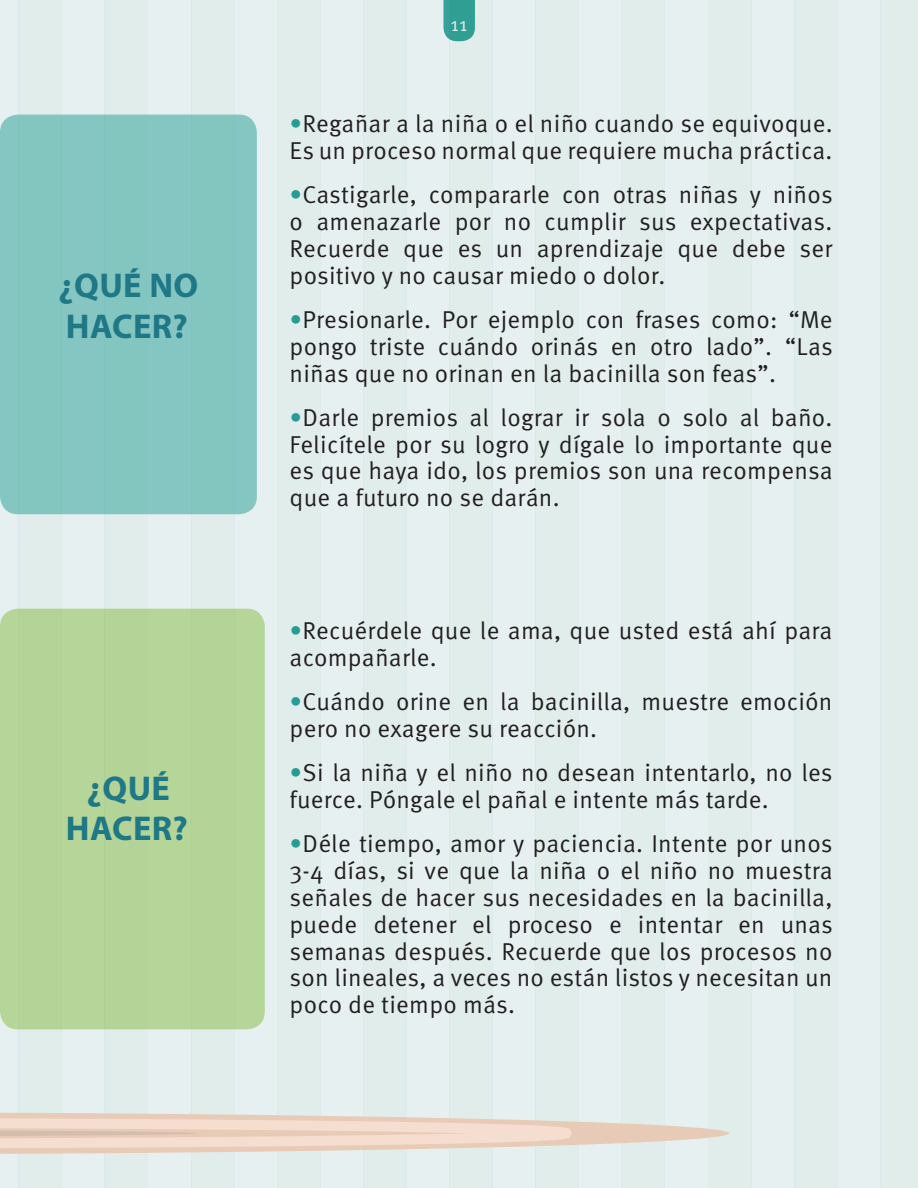
<style>
.page{position:relative;width:918px;height:1188px;background:#fff}
.page>*{position:absolute;margin:0;border:0;box-sizing:border-box;transform-origin:0 0}
.t1{font:700 34.5px/40.5px "Myriad Pro";letter-spacing:.01em;color:#1e7886}
.t2{font:24.45px/27px "Meta Pro";letter-spacing:.01em;color:#231f20}
.t3{font:19.5px "Meta Pro";color:#fff}
.s1{color:#259d94}
</style>
<div class="page">
<div style="left:0;top:0;width:19px;height:1188px;background:#e7f0f0"></div>
<div style="left:19px;top:0;width:43px;height:1188px;background:#e1edea"></div>
<div style="left:62px;top:0;width:43px;height:1188px;background:#e7f0f0"></div>
<div style="left:105px;top:0;width:43px;height:1188px;background:#e1edea"></div>
<div style="left:148px;top:0;width:43px;height:1188px;background:#e7f0f0"></div>
<div style="left:191px;top:0;width:43px;height:1188px;background:#e1edea"></div>
<div style="left:234px;top:0;width:43px;height:1188px;background:#e7f0f0"></div>
<div style="left:277px;top:0;width:43px;height:1188px;background:#e1edea"></div>
<div style="left:320px;top:0;width:43px;height:1188px;background:#e7f0f0"></div>
<div style="left:363px;top:0;width:43px;height:1188px;background:#e1edea"></div>
<div style="left:406px;top:0;width:44px;height:1188px;background:#e7f0f0"></div>
<div style="left:450px;top:0;width:43px;height:1188px;background:#e1edea"></div>
<div style="left:493px;top:0;width:43px;height:1188px;background:#e7f0f0"></div>
<div style="left:536px;top:0;width:43px;height:1188px;background:#e1edea"></div>
<div style="left:579px;top:0;width:43px;height:1188px;background:#e7f0f0"></div>
<div style="left:622px;top:0;width:43px;height:1188px;background:#e1edea"></div>
<div style="left:665px;top:0;width:43px;height:1188px;background:#e7f0f0"></div>
<div style="left:708px;top:0;width:43px;height:1188px;background:#e1edea"></div>
<div style="left:751px;top:0;width:43px;height:1188px;background:#e7f0f0"></div>
<div style="left:794px;top:0;width:43px;height:1188px;background:#e1edea"></div>
<div style="left:880px;top:0;width:38px;height:1188px;background:#e1edea"></div>
<div style="left:837px;top:0;width:43px;height:1188px;background:#e7f0f0"></div>
<svg style="left:0;top:1112px;width:729px;height:42px"></svg>
<div style="left:0;top:115px;width:257px;height:399px;background:#83c5bf;border-radius:18px"></div>
<div style="left:0;top:609px;width:265px;height:420px;background:#b3d498;border-radius:18px"></div>
<h1 class="t1" style="left:59px;top:264px;width:141px">¿QUÉ NO<br>HACER?</h1>
<h1 class="t1" style="left:66px;top:767px;width:124px;text-align:center">¿QUÉ<br>HACER?</h1>
<p class="t3" style="left:451px;top:12px;width:18px">11</p>
<p class="t2" style="left:290px;top:110px;width:545px"><span class="s1">•</span>Regañar a la niña o el niño cuando se equivoque.<br>Es un proceso normal que requiere mucha práctica.</p>
<p class="t2" style="left:290px;top:181px;width:545px;text-align:justify"><span class="s1">•</span>Castigarle, compararle con otras niñas y niños o amenazarle por no cumplir sus expectativas.<br>Recuerde que es un aprendizaje que debe ser positivo y no causar miedo o dolor.</p>
<p class="t2" style="left:290px;top:306px;width:545px;text-align:justify"><span class="s1">•</span>Presionarle. Por ejemplo con frases como: “Me pongo triste cuándo orinás en otro lado”. “Las niñas que no orinan en la bacinilla son feas”.</p>
<p class="t2" style="left:290px;top:404px;width:545px;text-align:justify"><span class="s1">•</span>Darle premios al lograr ir sola o solo al baño.<br>Felicítele por su logro y dígale lo importante que es que haya ido, los premios son una recompensa que a futuro no se darán.</p>
<p class="t2" style="left:290px;top:617px;width:544px"><span class="s1">•</span>Recuérdele que le ama, que usted está ahí para acompañarle.</p>
<p class="t2" style="left:290px;top:688px;width:544px"><span class="s1">•</span>Cuándo orine en la bacinilla, muestre emoción pero no exagere su reacción.</p>
<p class="t2" style="left:290px;top:759px;width:545px"><span class="s1">•</span>Si la niña y el niño no desean intentarlo, no les fuerce. Póngale el pañal e intente más tarde.</p>
<p class="t2" style="left:290px;top:830px;width:545px;text-align:justify"><span class="s1">•</span>Déle tiempo, amor y paciencia. Intente por unos 3-4 días, si ve que la niña o el niño no muestra señales de hacer sus necesidades en la bacinilla, puede detener el proceso e intentar en unas semanas después. Recuerde que los procesos no son lineales, a veces no están listos y necesitan un poco de tiempo más.</p>
</div>
